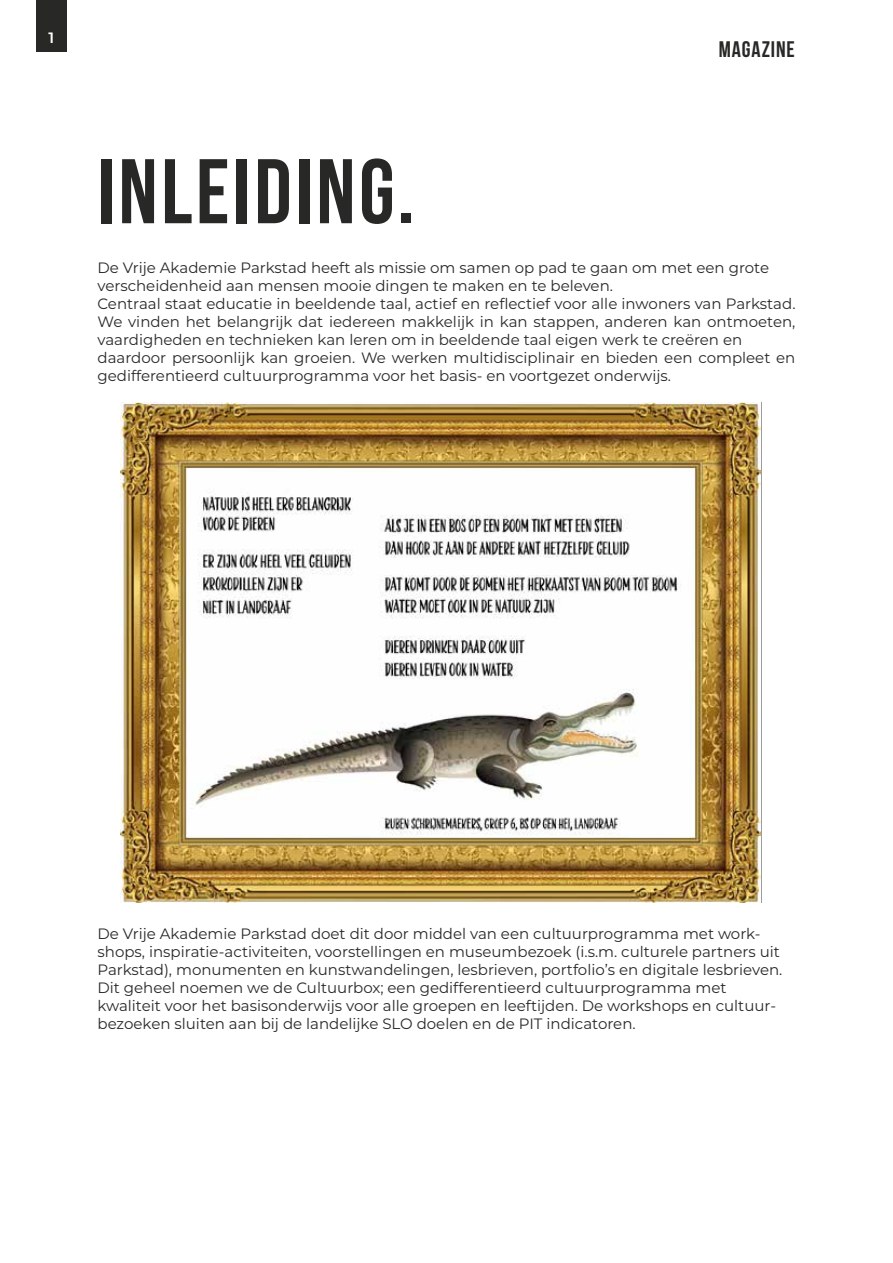
<style>
.page{position:relative;width:893px;height:1263px;background:#fff}
.page>*{position:absolute;margin:0;border:0;box-sizing:border-box;transform-origin:0 0}
.t1{font:700 91.5px "Bebas Neue";letter-spacing:.04em;color:#282827}
.t2{font:700 22.5px "Bebas Neue";letter-spacing:.04em;color:#282827}
.t3{font:15px/18px "Montserrat";color:#282827}
.t4{font:600 15px "Montserrat";color:#fff}
</style>
<div class="page">
<img style="left:120px;top:403px;width:641px;height:500px">
<div style="left:36px;top:0;width:30px;height:52px;background:#282827"></div>
<p class="t4" style="left:48px;top:27px;width:7px">1</p>
<h1 class="t1" style="left:98px;top:141px;width:319px">INLEIDING.</h1>
<h2 class="t2" style="left:719px;top:37px;width:78px">MAGAZINE</h2>
<p class="t3" style="left:98px;top:258px;width:699px">De Vrije Akademie Parkstad heeft als missie om samen op pad te gaan om met een grote verscheidenheid aan mensen mooie dingen te maken en te beleven.<br>Centraal staat educatie in beeldende taal, actief en reflectief voor alle inwoners van Parkstad.<br>We vinden het belangrijk dat iedereen makkelijk in kan stappen, anderen kan ontmoeten, vaardigheden en technieken kan leren om in beeldende taal eigen werk te creëren en daardoor persoonlijk kan groeien. We werken multidisciplinair en bieden een compleet en gedifferentieerd cultuurprogramma voor het basis- en voortgezet onderwijs.</p>
<p class="t3" style="left:98px;top:924px;width:686px">De Vrije Akademie Parkstad doet dit door middel van een cultuurprogramma met work&shy;shops, inspiratie-activiteiten, voorstellingen en museumbezoek (i.s.m. culturele partners uit Parkstad), monumenten en kunstwandelingen, lesbrieven, portfolio’s en digitale lesbrieven.<br>Dit geheel noemen we de Cultuurbox; een gedifferentieerd cultuurprogramma met kwaliteit voor het basisonderwijs voor alle groepen en leeftijden. De workshops en cultuur&shy;bezoeken sluiten aan bij de landelijke SLO doelen en de PIT indicatoren.</p>
</div>
